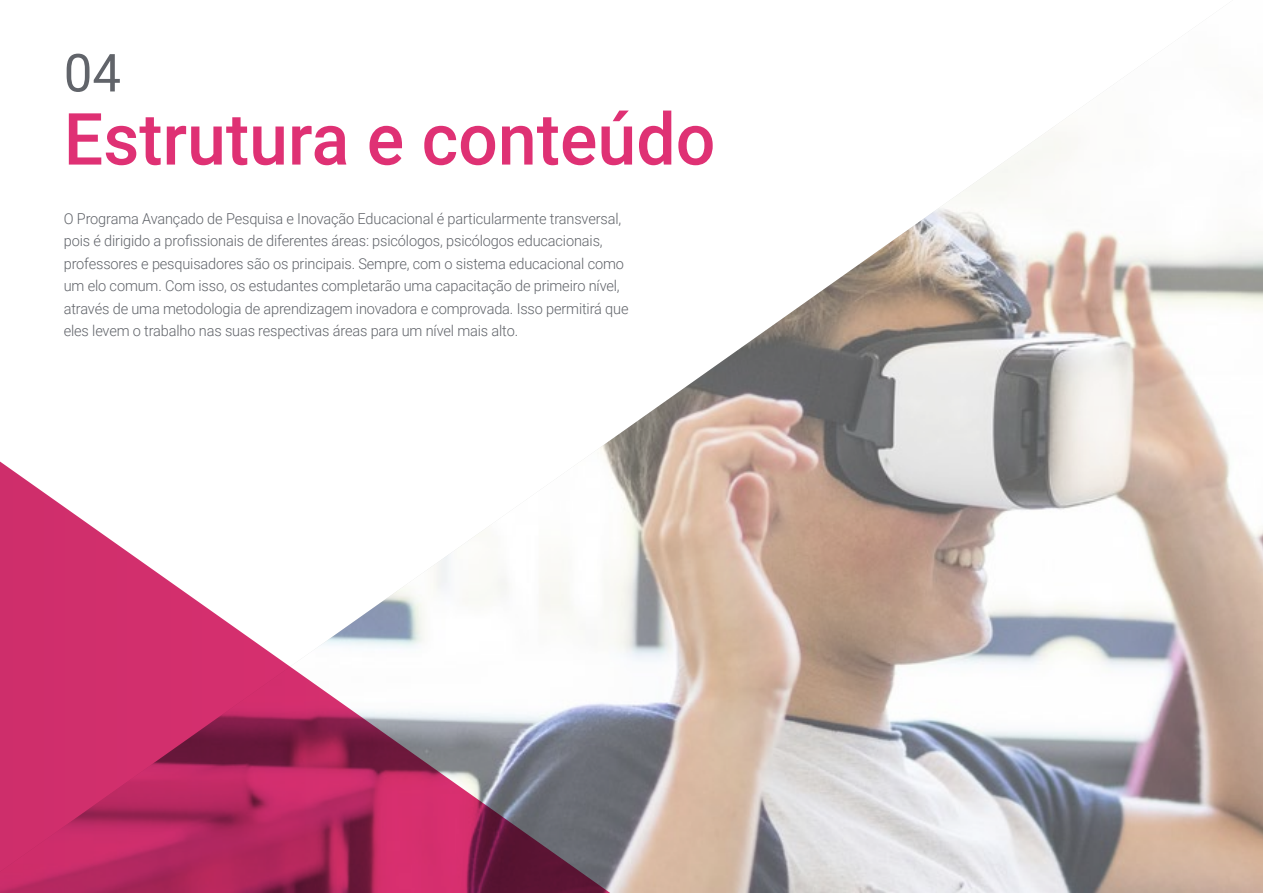
<style>
.page{position:relative;width:1263px;height:893px;background:#fff}
.page>*{position:absolute;margin:0;border:0;box-sizing:border-box;transform-origin:0 0}
.t1{font:500 72px "Roboto";color:#df3174}
.t2{font:52.5px "Roboto";color:#61646a}
.t3{font:300 15px/22.5px "Roboto";letter-spacing:-.01em;color:#61646a}
</style>
<div class="page">
<img style="left:602px;top:113px;width:661px;height:780px">
<svg style="left:0;top:446px;width:640px;height:447px"></svg>
<h2 class="t2" style="left:64px;top:36px;width:59px">04</h2>
<h1 class="t1" style="left:64px;top:89px;width:653px">Estrutura e conteúdo</h1>
<p class="t3" style="left:64px;top:207px;width:566px">O Programa Avançado de Pesquisa e Inovação Educacional é particularmente transversal, pois é dirigido a profissionais de diferentes áreas: psicólogos, psicólogos educacionais, professores e pesquisadores são os principais. Sempre, com o sistema educacional como um elo comum. Com isso, os estudantes completarão uma capacitação de primeiro nível, através de uma metodologia de aprendizagem inovadora e comprovada. Isso permitirá que eles levem o trabalho nas suas respectivas áreas para um nível mais alto.</p>
</div>
